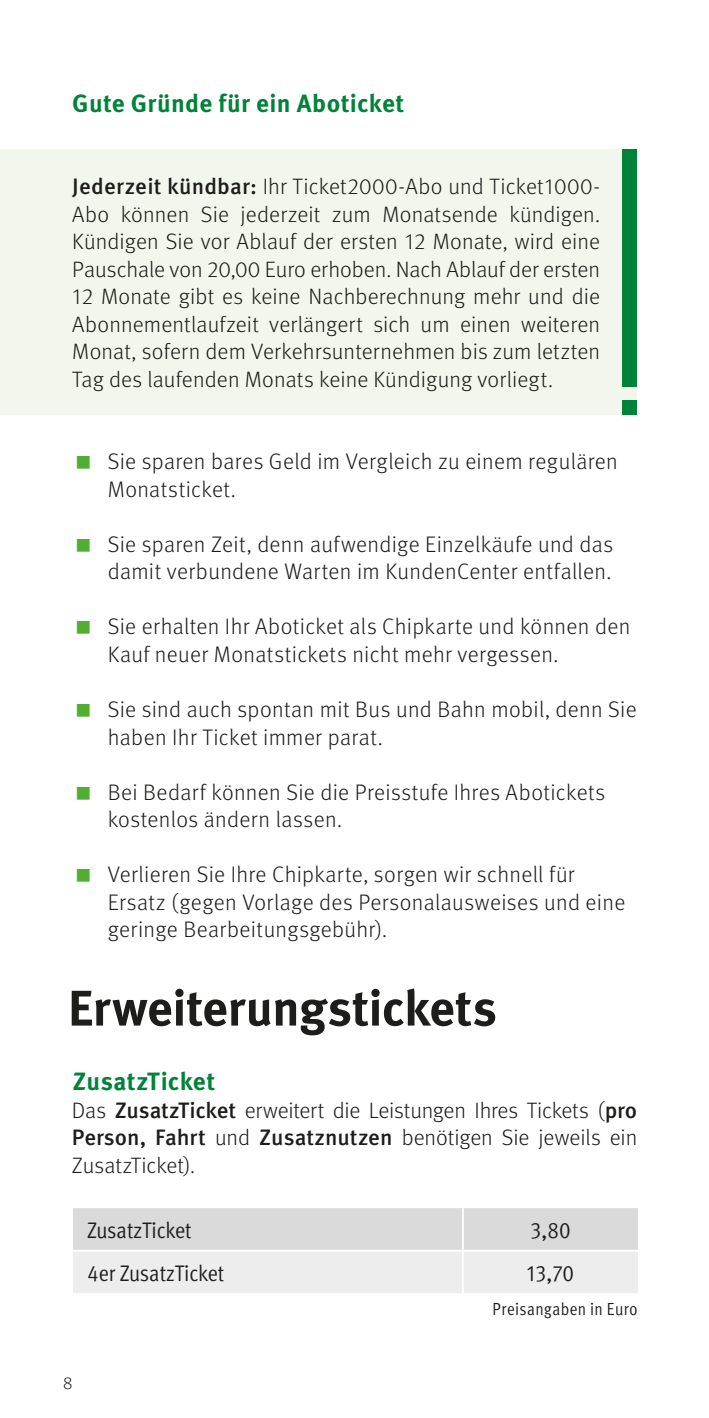
<style>
.page{position:relative;width:709px;height:1418px;background:#fff}
.page>*{position:absolute;margin:0;border:0;box-sizing:border-box;transform-origin:0 0}
.Headline_Thema{font:700 50px "Meta Pro";letter-spacing:-.015em;color:#1d1d1b}
.Subheadline{font:700 25px "Meta Pro";letter-spacing:.01em;color:#008339}
.t1{font:300 22.5px/27.5px "Meta Pro";letter-spacing:.015em;color:#1d1d1b}
.Tabelle_Copy{font:condensed 22.5px "Meta Pro";color:#1d1d1b}
.Copy{font:300 22.25px/27.5px "Meta Pro";letter-spacing:.005em;color:#1d1d1b;text-align:justify}
.Marginalien_BU{font:condensed 17.5px "Meta Pro";letter-spacing:.02em;color:#1d1d1b}
.t2{font:300 17.5px "Meta Pro";color:#1d1d1b}
.s1{font-weight:500}
</style>
<div class="page">
<svg style="left:73px;top:1208px;width:565px;height:85px;background:#e3e3e3"></svg>
<hr style="left:462px;top:1208px;width:2px;height:41px;background:#fff">
<hr style="left:73px;top:1249px;width:390px;height:2px;background:#fff">
<hr style="left:463px;top:1249px;width:175px;height:2px;background:#fff">
<hr style="left:462px;top:1251px;width:2px;height:42px;background:#fff">
<div style="left:0;top:149px;width:636px;height:265px;background:#f2f7ed"></div>
<div style="left:622px;top:149px;width:14px;height:237px;background:#008339"></div>
<div style="left:622px;top:400px;width:14px;height:14px;background:#008339"></div>
<p class="Subheadline" style="left:72px;top:83px;width:333px">Gute Gründe für ein Aboticket</p>
<p class="Copy" style="left:72px;top:172px;width:529px"><span class="s1">Jederzeit kündbar:</span> Ihr Ticket2000-Abo und Ticket1000- Abo können Sie jederzeit zum Monatsende kündigen.<br>Kündigen Sie vor Ablauf der ersten 12 Monate, wird eine Pauschale von 20,00 Euro erhoben. Nach Ablauf der ersten 12 Monate gibt es keine Nachberechnung mehr und die Abonnementlaufzeit verlängert sich um einen weiteren Monat, sofern dem Verkehrsunternehmen bis zum letzten Tag des laufenden Monats keine Kündigung vorliegt.</p>
<p class="t1" style="left:108px;top:447px;width:511px">Sie sparen bares Geld im Vergleich zu einem regulären<br>Monatsticket.</p>
<p class="t1" style="left:108px;top:529px;width:507px">Sie sparen Zeit, denn aufwendige Einzelkäufe und das damit verbundene Warten im KundenCenter entfallen.</p>
<p class="t1" style="left:108px;top:612px;width:524px">Sie erhalten Ihr Aboticket als Chipkarte und können den<br>Kauf neuer Monatstickets nicht mehr vergessen.</p>
<p class="t1" style="left:108px;top:694px;width:530px">Sie sind auch spontan mit Bus und Bahn mobil, denn Sie haben Ihr Ticket immer parat.</p>
<p class="t1" style="left:108px;top:777px;width:499px">Bei Bedarf können Sie die Preisstufe Ihres Abotickets kostenlos ändern lassen.</p>
<p class="t1" style="left:108px;top:859px;width:519px">Verlieren Sie Ihre Chipkarte, sorgen wir schnell für<br>Ersatz (gegen Vorlage des Personalausweises und eine geringe Bearbeitungsgebühr).</p>
<p class="Headline_Thema" style="left:68px;top:969px;width:430px">Erweiterungstickets</p>
<p class="Subheadline" style="left:73px;top:1061px;width:144px">ZusatzTicket</p>
<p class="Copy" style="left:72px;top:1095px;width:567px">Das <span class="s1">ZusatzTicket</span> erweitert die Leistungen Ihres Tickets (<span class="s1">pro Person, Fahrt</span> und <span class="s1">Zusatznutzen</span> benötigen Sie jeweils ein ZusatzTicket).</p>
<p class="Tabelle_Copy" style="left:87px;top:1213px;width:106px">ZusatzTicket</p>
<p class="Tabelle_Copy" style="left:530px;top:1213px;width:42px">3,80</p>
<p class="Tabelle_Copy" style="left:87px;top:1256px;width:139px">4er ZusatzTicket</p>
<p class="Tabelle_Copy" style="left:527px;top:1256px;width:49px">13,70</p>
<p class="t2" style="left:63px;top:1370px;width:11px">8</p>
<p class="Marginalien_BU" style="left:492px;top:1296px;width:146px">Preisangaben in Euro</p>
</div>
